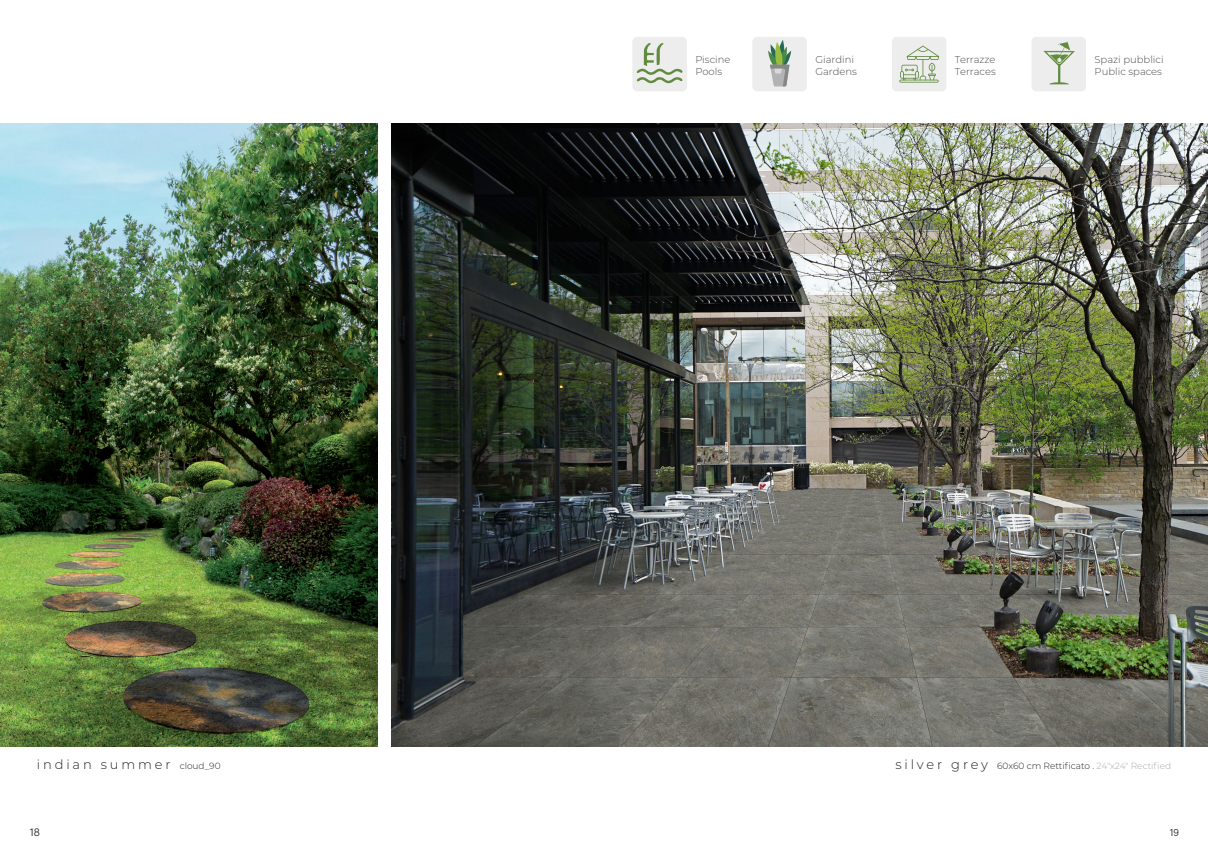
<style>
.page{position:relative;width:1208px;height:859px;background:#fff}
.page>*{position:absolute;margin:0;border:0;box-sizing:border-box;transform-origin:0 0}
.t1{font:300 13px "Montserrat";letter-spacing:.22em;color:#231f20}
.t2{font:11.4px "Acumin Variable Concept";color:#231f20}
.t3{font:10.5px "Acumin Variable Concept";color:#231f20}
.t4{font:300 10px/12px "Montserrat";color:#4b4c4d}
.t5{font:300 9px "Montserrat";color:#231f20}
.s1{font-size:9px}
.s2{font-size:13px}
.s3{color:#a8a9ad}
</style>
<div class="page">
<img style="left:392px;top:123px;width:816px;height:623px">
<img style="left:0;top:123px;width:377px;height:623px">
<div style="left:632px;top:37px;width:55px;height:54px;background:#ededed;border-radius:5px"></div>
<svg style="left:636px;top:43px;width:47px;height:41px"></svg>
<div style="left:752px;top:37px;width:55px;height:54px;background:#ededed;border-radius:5px"></div>
<svg style="left:768px;top:40px;width:23px;height:46px"></svg>
<div style="left:1031px;top:37px;width:55px;height:54px;background:#ededed;border-radius:5px"></div>
<svg style="left:1043px;top:41px;width:32px;height:43px"></svg>
<div style="left:892px;top:37px;width:54px;height:54px;background:#ededed;border-radius:5px"></div>
<hr style="left:899px;top:80px;width:39px;height:3px;background:#618c40">
<svg style="left:900px;top:46px;width:39px;height:34px"></svg>
<p class="t4" style="left:695px;top:53px;width:37px">Piscine<br>Pools</p>
<p class="t4" style="left:815px;top:53px;width:43px">Giardini<br>Gardens</p>
<p class="t4" style="left:955px;top:53px;width:42px">Terrazze<br>Terraces</p>
<p class="t4" style="left:1094px;top:53px;width:71px">Spazi pubblici<br>Public spaces</p>
<h1 class="t1" style="left:37px;top:756px;width:185px">indian summer <span class="s1">cloud_90</span></h1>
<p class="t5" style="left:895px;top:760px;width:277px"><span class="s2">s i l v e r g r e y</span> 60x60 cm Rettificato . <span class="s3">24"x24" Rectified</span></p>
<p class="t2" style="left:30px;top:824px;width:12px">18</p>
<p class="t3" style="left:1169px;top:826px;width:11px">19</p>
</div>
